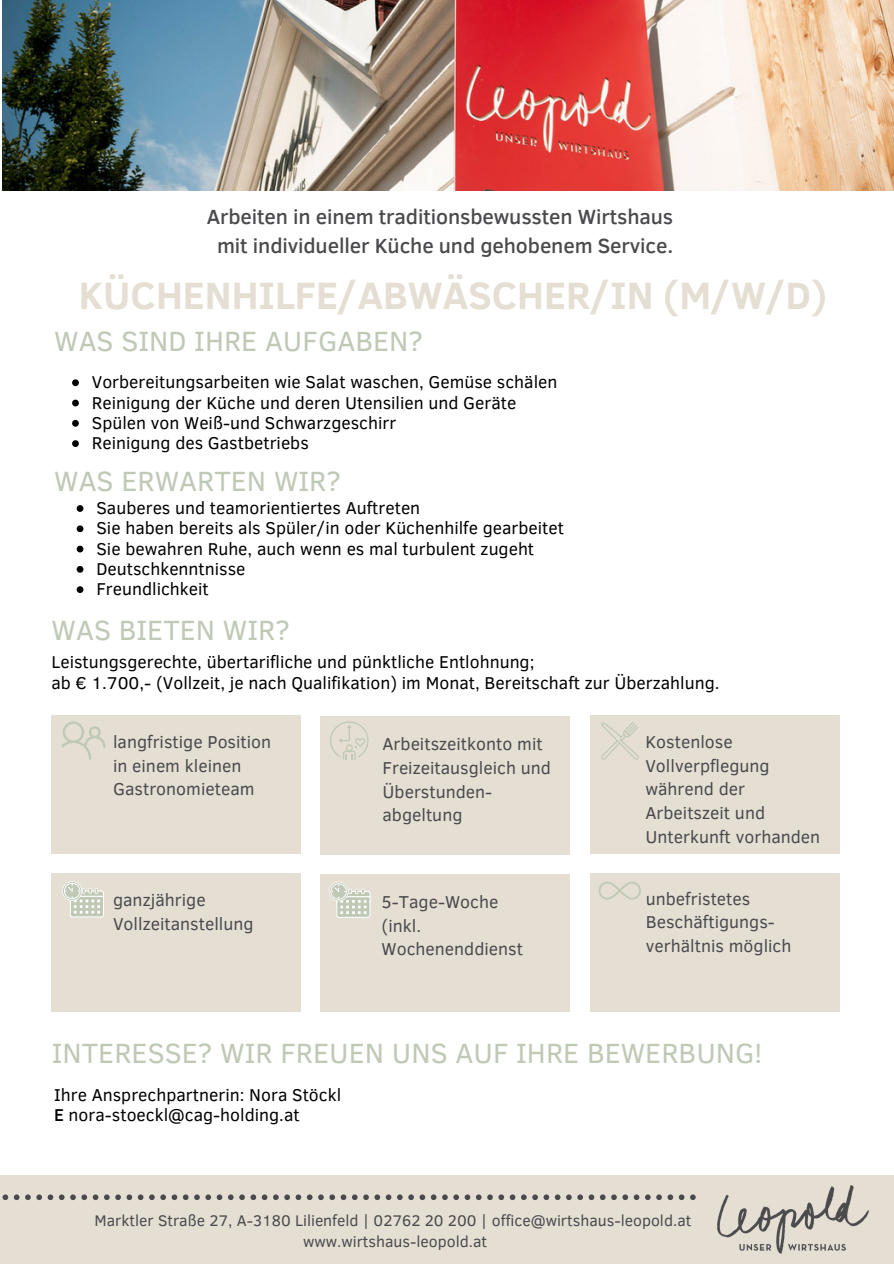
<style>
.page{position:relative;width:894px;height:1264px;background:#fff}
.page>*{position:absolute;margin:0;border:0;box-sizing:border-box;transform-origin:0 0}
.t1{font:700 39px "Clear Sans";color:#e5ded3}
.t2{font:28.5px "Clear Sans";color:#bfc9b6}
.t3{font:500 21px/29.2px "Clear Sans";letter-spacing:-.005em;color:#4a4a4d;text-align:center}
.t4{font:17.7px/23.7px "Clear Sans";color:#4a4a4d}
.t5{font:17.55px/20.2px "Clear Sans";color:#000}
.t6{font:15.75px/21.5px "Clear Sans";color:#4a4a4d;text-align:center}
.s1{font-weight:500}
</style>
<div class="page">
<img style="left:3px;top:0;width:890px;height:190px">
<div style="left:0;top:1175px;width:893px;height:88px;background:#e5ded3"></div>
<img style="left:717px;top:1185px;width:152px;height:69px">
<div style="left:52px;top:715px;width:249px;height:139px;background:#e5ded3"></div>
<svg style="left:62px;top:721px;width:43px;height:38px"></svg>
<div style="left:52px;top:873px;width:249px;height:139px;background:#e5ded3"></div>
<svg style="left:62px;top:881px;width:42px;height:36px"></svg>
<svg style="left:3px;top:1194px;width:692px;height:5px"></svg>
<div style="left:590px;top:715px;width:248px;height:139px;background:#e5ded3"></div>
<svg style="left:601px;top:721px;width:37px;height:38px"></svg>
<div style="left:590px;top:873px;width:248px;height:139px;background:#e5ded3"></div>
<svg style="left:598px;top:881px;width:42px;height:18px"></svg>
<div style="left:321px;top:716px;width:248px;height:138px;background:#e5ded3"></div>
<svg style="left:330px;top:721px;width:38px;height:38px"></svg>
<div style="left:321px;top:874px;width:248px;height:137px;background:#e5ded3"></div>
<svg style="left:328px;top:881px;width:42px;height:36px"></svg>
<svg style="left:72px;top:379px;width:7px;height:7px"></svg>
<svg style="left:72px;top:399px;width:7px;height:7px"></svg>
<svg style="left:72px;top:420px;width:7px;height:6px"></svg>
<svg style="left:72px;top:440px;width:7px;height:7px"></svg>
<svg style="left:77px;top:505px;width:6px;height:7px"></svg>
<svg style="left:77px;top:525px;width:6px;height:7px"></svg>
<svg style="left:77px;top:545px;width:6px;height:7px"></svg>
<svg style="left:77px;top:566px;width:6px;height:6px"></svg>
<svg style="left:77px;top:586px;width:6px;height:7px"></svg>
<p class="t3" style="left:207px;top:201px;width:468px">Arbeiten in einem traditionsbewussten Wirtshaus mit individueller Küche und gehobenem Service.</p>
<h1 class="t1" style="left:79px;top:267px;width:749px">KÜCHENHILFE/ABWÄSCHER/IN (M/W/D)</h1>
<h2 class="t2" style="left:54px;top:321px;width:370px">WAS SIND IHRE AUFGABEN?</h2>
<p class="t5" style="left:92px;top:371px;width:467px">Vorbereitungsarbeiten wie Salat waschen, Gemüse schälen Reinigung der Küche und deren Utensilien und Geräte Spülen von Weiß-und Schwarzgeschirr<br>Reinigung des Gastbetriebs</p>
<h2 class="t2" style="left:54px;top:460px;width:288px">WAS ERWARTEN WIR?</h2>
<p class="t5" style="left:96px;top:497px;width:469px">Sauberes und teamorientiertes Auftreten<br>Sie haben bereits als Spüler/in oder Küchenhilfe gearbeitet Sie bewahren Ruhe, auch wenn es mal turbulent zugeht Deutschkenntnisse<br>Freundlichkeit</p>
<h2 class="t2" style="left:52px;top:609px;width:240px">WAS BIETEN WIR?</h2>
<p class="t5" style="left:51px;top:651px;width:669px">Leistungsgerechte, übertarifliche und pünktliche Entlohnung;<br>ab € 1.700,- (Vollzeit, je nach Qualifikation) im Monat, Bereitschaft zur Überzahlung.</p>
<p class="t4" style="left:113px;top:729px;width:160px">langfristige Position in einem kleinen<br>Gastronomieteam</p>
<p class="t4" style="left:113px;top:887px;width:142px">ganzjährige<br>Vollzeitanstellung</p>
<p class="t4" style="left:382px;top:731px;width:170px">Arbeitszeitkonto mit<br>Freizeitausgleich und<br>Überstunden&shy;abgeltung</p>
<p class="t4" style="left:381px;top:889px;width:143px">5-Tage-Woche (inkl.<br>Wochenenddienst</p>
<p class="t4" style="left:645px;top:729px;width:176px">Kostenlose<br>Vollverpflegung während der<br>Arbeitszeit und<br>Unterkunft vorhanden</p>
<p class="t4" style="left:645px;top:885px;width:147px">unbefristetes<br>Beschäftigungs&shy;verhältnis möglich</p>
<h2 class="t2" style="left:52px;top:1032px;width:711px">INTERESSE? WIR FREUEN UNS AUF IHRE BEWERBUNG!</h2>
<p class="t5" style="left:54px;top:1083px;width:288px">Ihre Ansprechpartnerin: Nora Stöckl<br><span class="s1">E</span> nora-stoeckl@cag-holding.at</p>
<p class="t6" style="left:94px;top:1208px;width:598px">Marktler Straße 27, A-3180 Lilienfeld | 02762 20 200 | office@wirtshaus-leopold.at www.wirtshaus-leopold.at</p>
</div>
